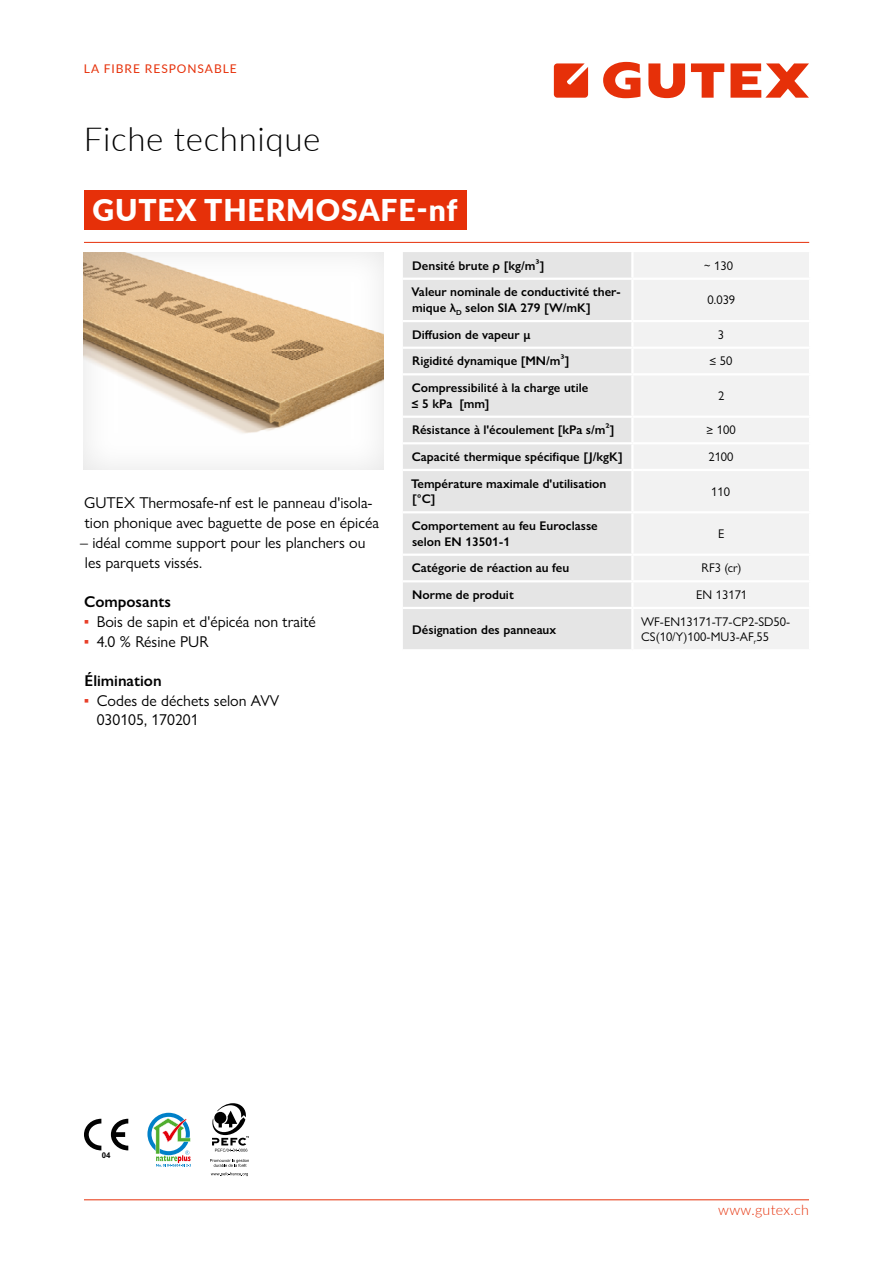
<style>
.page{position:relative;width:893px;height:1263px;background:#fff}
.page>*{position:absolute;margin:0;border:0;box-sizing:border-box;transform-origin:0 0}
.t1{font:300 33px "Lato";letter-spacing:.02em;color:#000}
.t2{font:900 30px "Lato";letter-spacing:.03em;color:#fff}
.t3{font:15.75px/19.6px "Gill Sans Nova";color:#000}
.t4{font:600 15.75px "Gill Sans Nova";color:#000}
.t5{font:300 14.25px "Lato";letter-spacing:.02em;color:#e63009}
.t6{font:600 12.6px/15.8px "Gill Sans Nova";color:#000}
.t7{font:12.6px/15.8px "Gill Sans Nova";color:#000}
.t8{font:12px "Lato";letter-spacing:.08em;color:#e63009}
.t9{font:700 7.95px "Arial";color:#020202}
.s1{color:#e83f29}
</style>
<div class="page">
<svg style="left:83px;top:241px;width:313px;height:229px"></svg>
<svg style="left:84px;top:1119px;width:44px;height:31px"></svg>
<svg style="left:147px;top:1113px;width:44px;height:54px"></svg>
<svg style="left:212px;top:1103px;width:37px;height:49px"></svg>
<svg style="left:210px;top:1159px;width:39px;height:17px"></svg>
<div style="left:403px;top:252px;width:228px;height:397px;background:#e5e5e5"></div>
<div style="left:634px;top:252px;width:175px;height:397px;background:#f2f2f2"></div>
<hr style="left:403px;top:278px;width:229px;height:2px;background:#fff">
<hr style="left:632px;top:278px;width:179px;height:2px;background:#fff">
<hr style="left:403px;top:320px;width:229px;height:2px;background:#fff">
<hr style="left:632px;top:320px;width:179px;height:2px;background:#fff">
<hr style="left:403px;top:347px;width:229px;height:2px;background:#fff">
<hr style="left:632px;top:347px;width:179px;height:2px;background:#fff">
<hr style="left:403px;top:373px;width:229px;height:2px;background:#fff">
<hr style="left:632px;top:373px;width:179px;height:2px;background:#fff">
<hr style="left:403px;top:416px;width:229px;height:2px;background:#fff">
<hr style="left:632px;top:416px;width:179px;height:2px;background:#fff">
<hr style="left:403px;top:442px;width:229px;height:2px;background:#fff">
<hr style="left:632px;top:442px;width:179px;height:2px;background:#fff">
<hr style="left:403px;top:469px;width:229px;height:2px;background:#fff">
<hr style="left:632px;top:469px;width:179px;height:2px;background:#fff">
<hr style="left:403px;top:511px;width:229px;height:2px;background:#fff">
<hr style="left:632px;top:511px;width:179px;height:2px;background:#fff">
<hr style="left:403px;top:554px;width:229px;height:2px;background:#fff">
<hr style="left:632px;top:554px;width:179px;height:2px;background:#fff">
<hr style="left:403px;top:580px;width:229px;height:2px;background:#fff">
<hr style="left:632px;top:580px;width:179px;height:2px;background:#fff">
<hr style="left:403px;top:607px;width:229px;height:2px;background:#fff">
<hr style="left:632px;top:607px;width:179px;height:2px;background:#fff">
<div style="left:84px;top:191px;width:383px;height:39px;background:#e63009"></div>
<svg style="left:554px;top:63px;width:34px;height:35px"></svg>
<svg style="left:730px;top:63px;width:79px;height:35px"></svg>
<svg style="left:691px;top:63px;width:33px;height:35px"></svg>
<svg style="left:648px;top:63px;width:37px;height:35px"></svg>
<svg style="left:603px;top:62px;width:37px;height:36px"></svg>
<hr style="left:84px;top:1199px;width:725px;height:1px;background:#e63009">
<hr style="left:84px;top:242px;width:725px;height:1px;background:#e63009">
<p class="t8" style="left:84px;top:60px;width:154px">LA FIBRE RESPONSABLE</p>
<h1 class="t1" style="left:84px;top:116px;width:238px">Fiche technique</h1>
<h2 class="t2" style="left:92px;top:188px;width:367px">GUTEX THERMOSAFE-nf</h2>
<p class="t3" style="left:84px;top:493px;width:296px">GUTEX Thermosafe-nf est le panneau d'isola&shy;tion phonique avec baguette de pose en épicéa</p>
<p class="t3" style="left:85px;top:533px;width:282px;text-indent:-5px">– idéal comme support pour les planchers ou les parquets vissés.</p>
<p class="t4" style="left:84px;top:592px;width:89px">Composants</p>
<p class="t3" style="left:84px;top:611px;width:233px"><span class="s1">▪</span> Bois de sapin et d'épicéa non traité</p>
<p class="t3" style="left:84px;top:631px;width:126px"><span class="s1">▪</span> 4.0 % Résine PUR</p>
<p class="t4" style="left:85px;top:671px;width:79px">Élimination</p>
<p class="t3" style="left:97px;top:690px;width:184px;text-indent:-13px"><span class="s1">▪</span> Codes de déchets selon AVV<br>030105, 170201</p>
<p class="t6" style="left:412px;top:258px;width:134px">Densité brute ρ [kg/m³]</p>
<p class="t7" style="left:704px;top:257px;width:30px">~ 130</p>
<p class="t6" style="left:411px;top:284px;width:211px">Valeur nominale de conductivité ther&shy;mique λ<sub>D</sub> selon SIA 279 [W/mK]</p>
<p class="t7" style="left:708px;top:292px;width:29px">0.039</p>
<p class="t6" style="left:412px;top:326px;width:120px">Diffusion de vapeur µ</p>
<p class="t7" style="left:718px;top:326px;width:8px">3</p>
<p class="t6" style="left:412px;top:353px;width:159px">Rigidité dynamique [MN/m³]</p>
<p class="t7" style="left:709px;top:353px;width:24px">≤ 50</p>
<p class="t6" style="left:412px;top:380px;width:178px">Compressibilité à la charge utile ≤ 5 kPa [mm]</p>
<p class="t7" style="left:718px;top:388px;width:8px">2</p>
<p class="t6" style="left:412px;top:422px;width:204px">Résistance à l'écoulement [kPa s/m²]</p>
<p class="t7" style="left:707px;top:422px;width:31px">≥ 100</p>
<p class="t6" style="left:412px;top:449px;width:212px">Capacité thermique spécifique [J/kgK]</p>
<p class="t7" style="left:708px;top:449px;width:27px">2100</p>
<p class="t6" style="left:411px;top:475px;width:197px">Température maximale d'utilisation [°C]</p>
<p class="t7" style="left:711px;top:483px;width:20px">110</p>
<p class="t6" style="left:412px;top:518px;width:187px">Comportement au feu Euroclasse selon EN 13501-1</p>
<p class="t7" style="left:718px;top:526px;width:8px">E</p>
<p class="t6" style="left:412px;top:560px;width:159px">Catégorie de réaction au feu</p>
<p class="t7" style="left:702px;top:560px;width:41px">RF3 (cr)</p>
<p class="t6" style="left:412px;top:587px;width:103px">Norme de produit</p>
<p class="t7" style="left:696px;top:587px;width:53px">EN 13171</p>
<p class="t6" style="left:412px;top:621px;width:145px">Désignation des panneaux</p>
<p class="t7" style="left:641px;top:613px;width:150px">WF-EN13171-T7-CP2-SD50-<br>CS(10/Y)100-MU3-AF<sub>r</sub>55</p>
<p class="t9" style="left:102px;top:1149px;width:10px">04</p>
<p class="t5" style="left:718px;top:1199px;width:92px">www.gutex.ch</p>
</div>
